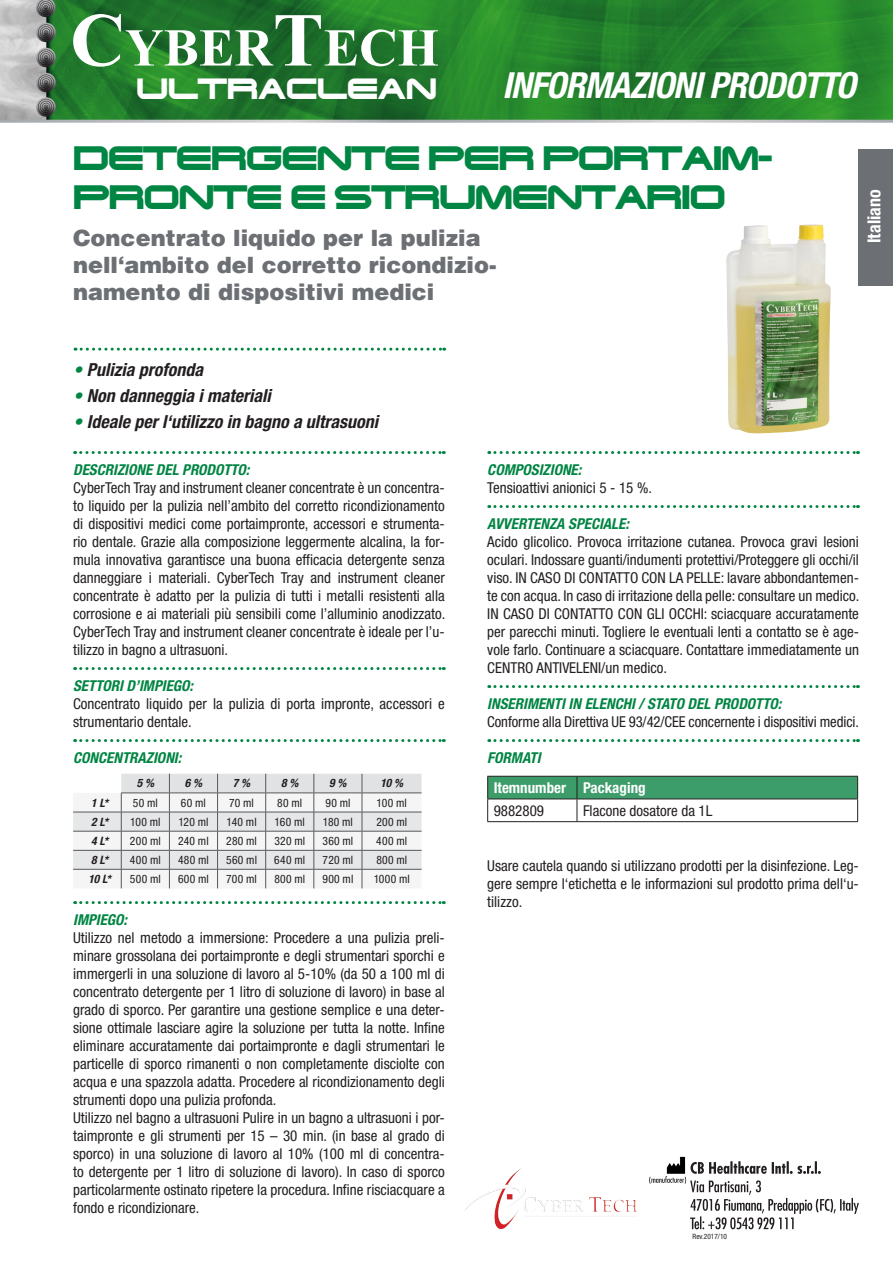
<style>
.page{position:relative;width:893px;height:1263px;background:#fff}
.page>*{position:absolute;margin:0;border:0;box-sizing:border-box;transform-origin:0 0}
.t1{font:700 53.25px "Times New Roman";color:#fff}
.t2{font:italic 700 condensed 36px "Helvetica Neue LTW1 G";letter-spacing:-.025em;color:#fff}
.t3{font:33px/39.6px "Jeepjeep";letter-spacing:-.025em;color:#008543}
.t4{font:28.5px "Jeepjeep";color:#fff}
.t5{font:900 22.5px/27px "Helvetica LT";color:#6c7074}
.t6{font:italic 700 condensed 18px "Helvetica Neue LTW1 G";color:#231f20}
.t7{font:700 condensed 18px "Helvetica Neue LTW1 G";color:#fff}
.t8{font:condensed 15px/18px "Helvetica Neue LTW1 G";color:#231f20;text-align:justify}
.t9{font:italic 700 condensed 15px "Helvetica Neue LTW1 G";color:#008543}
.t10{font:700 condensed 15px "Helvetica Neue LTW1 G";color:#fff}
.t11{font:condensed 11.55px "Helvetica Neue LTW1 G";letter-spacing:.02em;color:#231f20}
.t12{font:italic 700 condensed 11.55px "Helvetica Neue LTW1 G";color:#231f20}
.t13{font:condensed 7.35px "Helvetica Neue LTW1 G";color:#231f20}
.s1{font-size:76.05px}
.s2{color:#008543}
</style>
<div class="page">
<svg style="left:0;top:0;width:893px;height:123px;background:#2f8337"></svg>
<div style="left:859px;top:149px;width:34px;height:136px;background:#6c7074"></div>
<svg style="left:75px;top:451px;width:369px;height:3px"></svg>
<svg style="left:75px;top:667px;width:369px;height:3px"></svg>
<svg style="left:75px;top:739px;width:369px;height:3px"></svg>
<svg style="left:75px;top:901px;width:369px;height:3px"></svg>
<svg style="left:489px;top:451px;width:369px;height:3px"></svg>
<svg style="left:489px;top:505px;width:369px;height:3px"></svg>
<svg style="left:489px;top:685px;width:369px;height:3px"></svg>
<svg style="left:489px;top:739px;width:369px;height:3px"></svg>
<svg style="left:649px;top:1161px;width:210px;height:68px"></svg>
<img style="left:667px;top:1156px;width:18px;height:18px">
<img style="left:498px;top:1168px;width:23px;height:22px">
<svg style="left:75px;top:348px;width:370px;height:3px"></svg>
<hr style="left:487px;top:821px;width:90px;height:1px;background:#231f20">
<hr style="left:577px;top:821px;width:281px;height:1px;background:#231f20">
<svg style="left:487px;top:776px;width:371px;height:45px"></svg>
<svg style="left:73px;top:774px;width:349px;height:114px"></svg>
<hr style="left:73px;top:812px;width:48px;height:1px;background:#57585a">
<hr style="left:121px;top:812px;width:48px;height:1px;background:#57585a">
<hr style="left:169px;top:812px;width:49px;height:1px;background:#57585a">
<hr style="left:218px;top:812px;width:48px;height:1px;background:#57585a">
<hr style="left:266px;top:812px;width:48px;height:1px;background:#57585a">
<hr style="left:314px;top:812px;width:48px;height:1px;background:#57585a">
<hr style="left:362px;top:812px;width:60px;height:1px;background:#57585a">
<img style="left:726px;top:224px;width:86px;height:209px">
<h1 class="t1" style="left:70px;top:11px;width:370px"><span class="s1">C</span>YBER<span class="s1">T</span>ECH</h1>
<h3 class="t4" style="left:136px;top:66px;width:302px">ULTRACLEAN</h3>
<h2 class="t2" style="left:502px;top:64px;width:355px">INFORMAZIONI PRODOTTO</h2>
<h3 class="t3" style="left:73px;top:136px;width:701px">DETERGENTE PER PORTAIM-<br>PRONTE E STRUMENTARIO</h3>
<h3 class="t5" style="left:73px;top:224px;width:425px">Concentrato liquido per la pulizia nell‘ambito del corretto ricondizio&shy;namento di dispositivi medici</h3>
<p class="t7" style="left:863px;top:243px;width:55px;rotate:-90deg">Italiano</p>
<p class="t6" style="left:74px;top:359px;width:131px"><span class="s2">•</span> Pulizia profonda</p>
<p class="t6" style="left:74px;top:385px;width:199px"><span class="s2">•</span> Non danneggia i materiali</p>
<p class="t6" style="left:74px;top:410px;width:306px"><span class="s2">•</span> Ideale per l‘utilizzo in bagno a ultrasuoni</p>
<p class="t9" style="left:73px;top:461px;width:178px">DESCRIZIONE DEL PRODOTTO:</p>
<p class="t8" style="left:73px;top:479px;width:374px">CyberTech Tray and instrument cleaner concentrate è un concentra&shy;to liquido per la pulizia nell’ambito del corretto ricondizionamento di dispositivi medici come portaimpronte, accessori e strumenta&shy;rio dentale. Grazie alla composizione leggermente alcalina, la for&shy;mula innovativa garantisce una buona efficacia detergente senza danneggiare i materiali. CyberTech Tray and instrument cleaner concentrate è adatto per la pulizia di tutti i metalli resistenti alla corrosione e ai materiali più sensibili come l’alluminio anodizzato.<br>CyberTech Tray and instrument cleaner concentrate è ideale per l’u&shy;tilizzo in bagno a ultrasuoni.</p>
<p class="t9" style="left:73px;top:677px;width:122px">SETTORI D’IMPIEGO:</p>
<p class="t8" style="left:73px;top:695px;width:373px">Concentrato liquido per la pulizia di porta impronte, accessori e strumentario dentale.</p>
<p class="t9" style="left:73px;top:749px;width:110px">CONCENTRAZIONI:</p>
<p class="t12" style="left:137px;top:776px;width:19px">5 %</p>
<p class="t12" style="left:185px;top:776px;width:19px">6 %</p>
<p class="t12" style="left:233px;top:776px;width:19px">7 %</p>
<p class="t12" style="left:281px;top:776px;width:19px">8 %</p>
<p class="t12" style="left:329px;top:776px;width:19px">9 %</p>
<p class="t12" style="left:380px;top:776px;width:24px">10 %</p>
<p class="t12" style="left:91px;top:795px;width:19px">1 L*</p>
<p class="t11" style="left:133px;top:796px;width:26px">50 ml</p>
<p class="t11" style="left:181px;top:796px;width:26px">60 ml</p>
<p class="t11" style="left:229px;top:796px;width:26px">70 ml</p>
<p class="t11" style="left:277px;top:796px;width:26px">80 ml</p>
<p class="t11" style="left:325px;top:796px;width:26px">90 ml</p>
<p class="t11" style="left:377px;top:796px;width:32px">100 ml</p>
<p class="t12" style="left:91px;top:815px;width:19px">2 L*</p>
<p class="t11" style="left:130px;top:815px;width:32px">100 ml</p>
<p class="t11" style="left:178px;top:815px;width:31px">120 ml</p>
<p class="t11" style="left:227px;top:815px;width:32px">140 ml</p>
<p class="t11" style="left:275px;top:815px;width:32px">160 ml</p>
<p class="t11" style="left:323px;top:815px;width:32px">180 ml</p>
<p class="t11" style="left:376px;top:815px;width:32px">200 ml</p>
<p class="t12" style="left:91px;top:834px;width:19px">4 L*</p>
<p class="t11" style="left:130px;top:834px;width:32px">200 ml</p>
<p class="t11" style="left:178px;top:834px;width:32px">240 ml</p>
<p class="t11" style="left:226px;top:834px;width:32px">280 ml</p>
<p class="t11" style="left:274px;top:834px;width:32px">320 ml</p>
<p class="t11" style="left:322px;top:834px;width:32px">360 ml</p>
<p class="t11" style="left:376px;top:834px;width:32px">400 ml</p>
<p class="t12" style="left:91px;top:853px;width:19px">8 L*</p>
<p class="t11" style="left:130px;top:853px;width:32px">400 ml</p>
<p class="t11" style="left:178px;top:853px;width:32px">480 ml</p>
<p class="t11" style="left:226px;top:853px;width:32px">560 ml</p>
<p class="t11" style="left:274px;top:853px;width:32px">640 ml</p>
<p class="t11" style="left:323px;top:853px;width:32px">720 ml</p>
<p class="t11" style="left:376px;top:853px;width:32px">800 ml</p>
<p class="t12" style="left:89px;top:872px;width:24px">10 L*</p>
<p class="t11" style="left:130px;top:872px;width:32px">500 ml</p>
<p class="t11" style="left:178px;top:872px;width:32px">600 ml</p>
<p class="t11" style="left:226px;top:872px;width:32px">700 ml</p>
<p class="t11" style="left:274px;top:872px;width:32px">800 ml</p>
<p class="t11" style="left:322px;top:872px;width:32px">900 ml</p>
<p class="t11" style="left:374px;top:872px;width:38px">1000 ml</p>
<p class="t9" style="left:73px;top:911px;width:56px">IMPIEGO:</p>
<p class="t8" style="left:73px;top:929px;width:373px;text-align:left">Utilizzo nel metodo a immersione: Procedere a una pulizia preli&shy;minare grossolana dei portaimpronte e degli strumentari sporchi e immergerli in una soluzione di lavoro al 5-10% (da 50 a 100 ml di concentrato detergente per 1 litro di soluzione di lavoro) in base al grado di sporco. Per garantire una gestione semplice e una deter&shy;sione ottimale lasciare agire la soluzione per tutta la notte. Infine eliminare accuratamente dai portaimpronte e dagli strumentari le particelle di sporco rimanenti o non completamente disciolte con acqua e una spazzola adatta. Procedere al ricondizionamento degli strumenti dopo una pulizia profonda.<br>Utilizzo nel bagno a ultrasuoni Pulire in un bagno a ultrasuoni i por&shy;taimpronte e gli strumenti per 15 – 30 min. (in base al grado di sporco) in una soluzione di lavoro al 10% (100 ml di concentra&shy;to detergente per 1 litro di soluzione di lavoro). In caso di sporco particolarmente ostinato ripetere la procedura. Infine risciacquare a fondo e ricondizionare.</p>
<p class="t9" style="left:487px;top:461px;width:96px">COMPOSIZIONE:</p>
<p class="t8" style="left:487px;top:479px;width:166px">Tensioattivi anionici 5 - 15 %.</p>
<p class="t9" style="left:487px;top:515px;width:143px">AVVERTENZA SPECIALE:</p>
<p class="t8" style="left:487px;top:533px;width:374px">Acido glicolico. Provoca irritazione cutanea. Provoca gravi lesioni oculari. Indossare guanti/indumenti protettivi/Proteggere gli occhi/il viso. IN CASO DI CONTATTO CON LA PELLE: lavare abbondantemen&shy;te con acqua. In caso di irritazione della pelle: consultare un medico.<br>IN CASO DI CONTATTO CON GLI OCCHI: sciacquare accuratamente per parecchi minuti. Togliere le eventuali lenti a contatto se è age&shy;vole farlo. Continuare a sciacquare. Contattare immediatamente un CENTRO ANTIVELENI/un medico.</p>
<p class="t9" style="left:487px;top:695px;width:295px">INSERIMENTI IN ELENCHI / STATO DEL PRODOTTO:</p>
<p class="t8" style="left:487px;top:713px;width:373px">Conforme alla Direttiva UE 93/42/CEE concernente i dispositivi medici.</p>
<p class="t9" style="left:487px;top:749px;width:55px">FORMATI</p>
<p class="t10" style="left:494px;top:779px;width:154px">Itemnumber Packaging</p>
<p class="t8" style="left:494px;top:801px;width:52px">9882809</p>
<p class="t8" style="left:583px;top:801px;width:131px">Flacone dosatore da 1L</p>
<p class="t8" style="left:487px;top:857px;width:373px">Usare cautela quando si utilizzano prodotti per la disinfezione. Leg&shy;gere sempre l‘etichetta e le informazioni sul prodotto prima dell‘u&shy;tilizzo.</p>
<p class="t13" style="left:693px;top:1232px;width:36px">Rev.2017/10</p>
</div>
